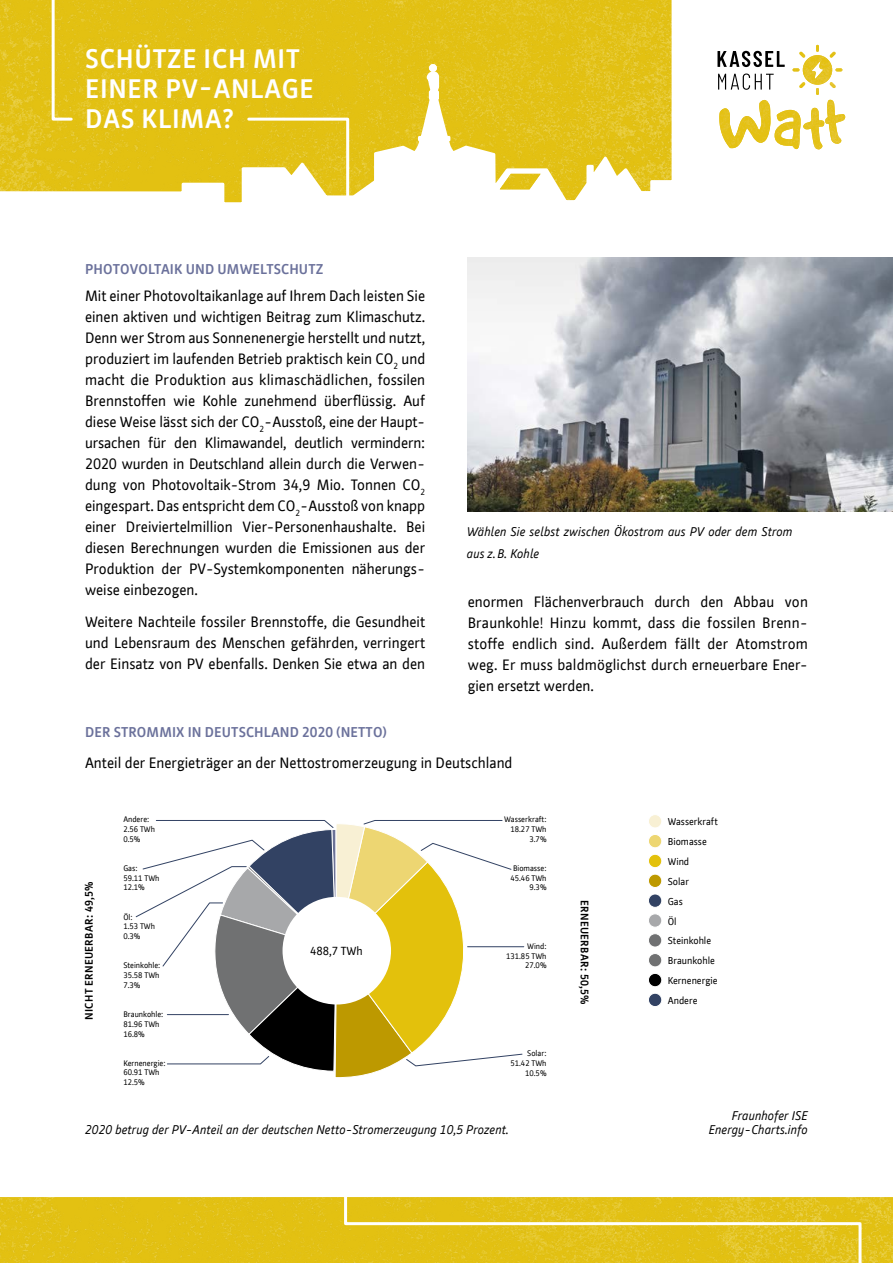
<style>
.page{position:relative;width:893px;height:1263px;background:#fff}
.page>*{position:absolute;margin:0;border:0;box-sizing:border-box;transform-origin:0 0}
.t1{font:700 25.5px/30px "Kassel";letter-spacing:.03em;color:#fff}
.t2{font:14.25px/21px "Kassel";color:#000;text-align:justify}
.t3{font:700 13.5px "Kassel";letter-spacing:.01em;color:#6b719b}
.t4{font:italic 12px/22.5px "Kassel";color:#000}
.t5{font:11.1px "Kassel";color:#000}
.t6{font:700 10.5px "Kassel";letter-spacing:.03em;color:#000}
.t7{font:9.45px/19.8px "Kassel";color:#000}
.t8{font:7.65px/9.8px "Kassel";color:#000}
</style>
<div class="page">
<svg style="left:0;top:0;width:672px;height:203px;background:#e6c934"></svg>
<svg style="left:500px;top:174px;width:41px;height:15px"></svg>
<div style="left:429px;top:64px;width:8px;height:8px;border:3px solid #fff;border-radius:50%"></div>
<hr style="left:468px;top:946px;width:56px;height:1px;background:#324263">
<svg style="left:135px;top:820px;width:388px;height:258px"></svg>
<div style="left:648px;top:814px;width:14px;height:14px;background:#f8f0d4;border-radius:50%"></div>
<div style="left:648px;top:814px;width:14px;height:14px;border:1px solid #fff;border-radius:50%"></div>
<div style="left:648px;top:834px;width:14px;height:14px;background:#edd672;border-radius:50%"></div>
<div style="left:648px;top:834px;width:14px;height:14px;border:1px solid #fff;border-radius:50%"></div>
<div style="left:648px;top:854px;width:14px;height:14px;background:#e3c10c;border-radius:50%"></div>
<div style="left:648px;top:854px;width:14px;height:14px;border:1px solid #fff;border-radius:50%"></div>
<div style="left:648px;top:874px;width:14px;height:13px;background:#bd9900;border-radius:50%"></div>
<div style="left:648px;top:874px;width:14px;height:14px;border:1px solid #fff;border-radius:50%"></div>
<div style="left:648px;top:894px;width:14px;height:13px;background:#324263;border-radius:50%"></div>
<div style="left:648px;top:893px;width:14px;height:15px;border:1px solid #fff;border-radius:50%"></div>
<div style="left:648px;top:914px;width:14px;height:13px;background:#a7a8aa;border-radius:50%"></div>
<div style="left:648px;top:913px;width:14px;height:15px;border:1px solid #fff;border-radius:50%"></div>
<div style="left:648px;top:934px;width:14px;height:13px;background:#707172;border-radius:50%"></div>
<div style="left:648px;top:933px;width:14px;height:14px;border:1px solid #fff;border-radius:50%"></div>
<div style="left:648px;top:953px;width:14px;height:14px;background:#707172;border-radius:50%"></div>
<div style="left:648px;top:953px;width:14px;height:14px;border:1px solid #fff;border-radius:50%"></div>
<div style="left:648px;top:973px;width:14px;height:14px;background:#000;border-radius:50%"></div>
<div style="left:648px;top:973px;width:14px;height:14px;border:1px solid #fff;border-radius:50%"></div>
<div style="left:648px;top:993px;width:14px;height:13px;background:#324263;border-radius:50%"></div>
<div style="left:648px;top:993px;width:14px;height:14px;border:1px solid #fff;border-radius:50%"></div>
<svg style="left:717px;top:45px;width:128px;height:104px"></svg>
<svg style="left:50px;top:0;width:24px;height:122px;background:#e6c936"></svg>
<svg style="left:246px;top:116px;width:105px;height:87px"></svg>
<img style="left:467px;top:258px;width:426px;height:254px">
<svg style="left:0;top:1197px;width:893px;height:66px;background:#e2c015"></svg>
<svg style="left:343px;top:1197px;width:520px;height:66px;background:#e3c423"></svg>
<h1 class="t1" style="left:85px;top:43px;width:230px">SCHÜTZE ICH MIT<br>EINER PV-ANLAGE<br>DAS KLIMA?</h1>
<p class="t3" style="left:85px;top:260px;width:240px">PHOTOVOLTAIK UND U MWELTSCHUTZ</p>
<p class="t2" style="left:85px;top:285px;width:342px">Mit einer Photovoltaikanlage auf Ihrem Dach leisten Sie einen aktiven und wichtigen Beitrag zum Klimaschutz.<br>Denn wer Strom aus Sonnenenergie herstellt und nutzt, produziert im laufenden Betrieb praktisch kein CO<sub>2</sub> und macht die Produktion aus klimaschädlichen, fossilen Brennstoffen wie Kohle zunehmend überflüssig. Auf diese Weise lässt sich der CO<sub>2</sub>-Ausstoß, eine der Haupt&shy;ursachen für den Klimawandel, deutlich vermindern:<br>2020 wurden in Deutschland allein durch die Verwen&shy;dung von Photovoltaik-Strom 34,9 Mio. Tonnen CO<sub>2 </sub>eingespart. Das entspricht dem CO<sub>2</sub>-Ausstoß von knapp einer Dreiviertelmillion Vier-Personenhaushalte. Bei diesen Berechnungen wurden die Emissionen aus der Produktion der PV-Systemkomponenten näherungs&shy;weise einbezogen.</p>
<p class="t2" style="left:85px;top:611px;width:342px">Weitere Nachteile fossiler Brennstoffe, die Gesundheit und Lebensraum des Menschen gefährden, verringert der Einsatz von PV ebenfalls. Denken Sie etwa an den</p>
<p class="t3" style="left:85px;top:722px;width:303px">DER STROMMIX IN DEUTSCHLAND 2020 (NETTO)</p>
<p class="t4" style="left:467px;top:520px;width:327px">Wählen Sie selbst zwischen Ökostrom aus PV oder dem Strom aus z.B. Kohle</p>
<p class="t2" style="left:468px;top:590px;width:342px">enormen Flächenverbrauch durch den Abbau von Braunkohle! Hinzu kommt, dass die fossilen Brenn&shy;stoffe endlich sind. Außerdem fällt der Atomstrom weg. Er muss baldmöglichst durch erneuerbare Ener&shy;gien ersetzt werden.</p>
<p class="t2" style="left:85px;top:752px;width:429px">Anteil der Energieträger an der Nettostromerzeugung in Deutschland</p>
<p class="t6" style="left:82px;top:1020px;width:140px;rotate:-90deg">NICHT ERNEUERBAR: 49,5%</p>
<p class="t8" style="left:123px;top:814px;width:33px">Andere:<br>2.56 TWh<br>0.5%</p>
<p class="t8" style="left:123px;top:863px;width:38px">Gas:<br>59.11 TWh<br>12.1%</p>
<p class="t8" style="left:123px;top:912px;width:33px">Öl:<br>1.53 TWh<br>0.3%</p>
<p class="t8" style="left:123px;top:960px;width:39px">Steinkohle:<br>35.58 TWh<br>7.3%</p>
<p class="t8" style="left:123px;top:1009px;width:42px">Braunkohle:<br>81.96 TWh<br>16.8%</p>
<p class="t8" style="left:123px;top:1058px;width:44px">Kernenergie:<br>60.91 TWh<br>12.5%</p>
<p class="t5" style="left:310px;top:943px;width:54px">488,7 TWh</p>
<p class="t8" style="left:504px;top:814px;width:44px;text-align:right">Wasserkraft:<br>18.27 TWh<br>3.7%</p>
<p class="t8" style="left:510px;top:863px;width:38px;text-align:right">Biomasse:<br>45.46 TWh<br>9.3%</p>
<p class="t8" style="left:506px;top:941px;width:42px;text-align:right">Wind:<br>131.85 TWh<br>27.0%</p>
<p class="t8" style="left:510px;top:1048px;width:38px;text-align:right">Solar:<br>51.42 TWh<br>10.5%</p>
<p class="t4" style="left:85px;top:1118px;width:425px">2020 betrug der PV-Anteil an der deutschen Netto-Stromerzeugung 10,5 Prozent.</p>
<p class="t6" style="left:592px;top:900px;width:106px;rotate:90deg">ERNEUERBAR: 50,5%</p>
<p class="t7" style="left:668px;top:812px;width:52px">Wasserkraft<br>Biomasse<br>Wind<br>Solar<br>Gas<br>Öl<br>Steinkohle<br>Braunkohle<br>Kernenergie<br>Andere</p>
<p class="t4" style="left:709px;top:1108px;width:101px;line-height:14.4px;text-align:right">Fraunhofer ISE<br>Energy-Charts.info</p>
</div>
